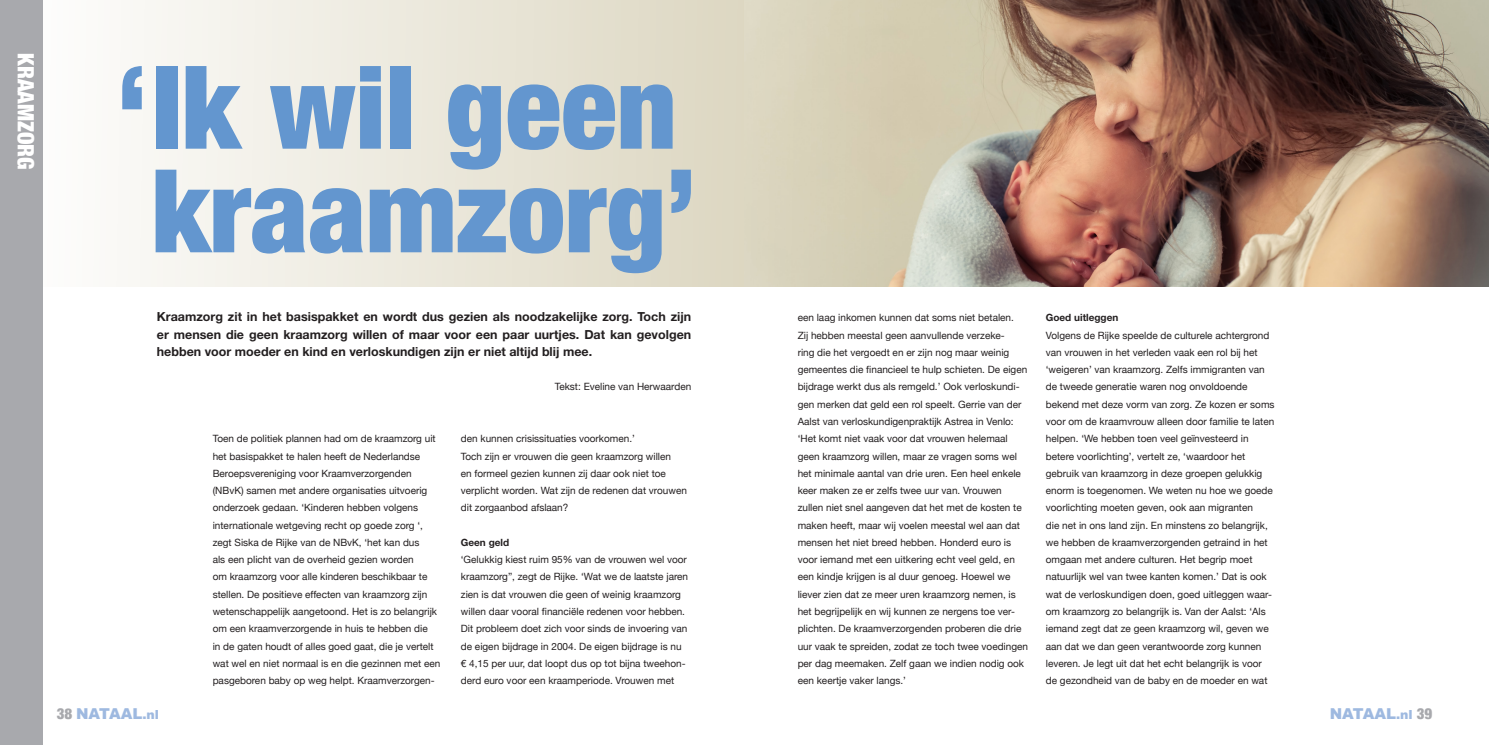
<style>
.page{position:relative;width:1489px;height:745px;background:#fff}
.page>*{position:absolute;margin:0;border:0;box-sizing:border-box;transform-origin:0 0}
.t1{font:900 condensed 115.62px "Helvetica Neue";color:#6396cf}
.t2{font:900 condensed 22.5px "Helvetica Neue";color:#fff}
.t3{font:900 15px "Arial";letter-spacing:-.01em;color:#9eb9e0}
.t4{font:700 12.5px/17.2px "Helvetica Neue";color:#231f20;text-align:justify}
.t5{font:10px/17.2px "Helvetica Neue";color:#231f20}
.t6{font:700 10px "Helvetica Neue";color:#231f20}
.s1{font-family:"Helvetica Neue";font-stretch:condensed;color:#a8a9ad}
.s2{font-size:12.5px}
</style>
<div class="page">
<svg style="left:128px;top:0;width:616px;height:286px;background:#ebe8dd"></svg>
<img style="left:744px;top:0;width:744px;height:286px">
<div style="left:0;top:0;width:43px;height:744px;background:#a8a9ad"></div>
<p class="t2" style="left:40px;top:53px;width:118px;rotate:90deg">KRAAMZORG</p>
<p class="t1" style="left:117px;top:36px;width:561px">‘Ik wil geen</p>
<p class="t1" style="left:152px;top:140px;width:545px">kraamzorg’</p>
<p class="t4" style="left:157px;top:308px;width:536px">Kraamzorg zit in het basispakket en wordt dus gezien als noodzakelijke zorg. Toch zijn er mensen die geen kraamzorg willen of maar voor een paar uurtjes. Dat kan gevolgen hebben voor moeder en kind en verloskundigen zijn er niet altijd blij mee.</p>
<p class="t5" style="left:554px;top:378px;width:138px">Tekst: Eveline van Herwaarden</p>
<p class="t5" style="left:213px;top:429px;width:229px">Toen de politiek plannen had om de kraamzorg uit het basispakket te halen heeft de Nederlandse Beroepsvereniging voor Kraamverzorgenden (NBvK) samen met andere organisaties uitvoerig onderzoek gedaan. ‘Kinderen hebben volgens internationale wetgeving recht op goede zorg ‘, zegt Siska de Rijke van de NBvK, ‘het kan dus<br>als een plicht van de overheid gezien worden<br>om kraamzorg voor alle kinderen beschikbaar te stellen. De positieve effecten van kraamzorg zijn wetenschappelijk aangetoond. Het is zo belangrijk om een kraamverzorgende in huis te hebben die<br>in de gaten houdt of alles goed gaat, die je vertelt wat wel en niet normaal is en die gezinnen met een pasgeboren baby op weg helpt. Kraamverzorgen-</p>
<p class="t5" style="left:461px;top:429px;width:175px">den kunnen crisissituaties voorkomen.’</p>
<p class="t5" style="left:461px;top:447px;width:227px">Toch zijn er vrouwen die geen kraamzorg willen<br>en formeel gezien kunnen zij daar ook niet toe verplicht worden. Wat zijn de redenen dat vrouwen dit zorgaanbod afslaan?</p>
<p class="t6" style="left:461px;top:536px;width:50px">Geen geld</p>
<p class="t5" style="left:461px;top:550px;width:229px">‘Gelukkig kiest ruim 95% van de vrouwen wel voor kraamzorg”, zegt de Rijke. ‘Wat we de laatste jaren zien is dat vrouwen die geen of weinig kraamzorg willen daar vooral financiële redenen voor hebben.<br>Dit probleem doet zich voor sinds de invoering van de eigen bijdrage in 2004. De eigen bijdrage is nu € 4,15 per uur, dat loopt dus op tot bijna tweehon&shy;derd euro voor een kraamperiode. Vrouwen met</p>
<p class="t5" style="left:797px;top:309px;width:232px">een laag inkomen kunnen dat soms niet betalen.<br>Zij hebben meestal geen aanvullende verzeke-<br>ring die het vergoedt en er zijn nog maar weinig gemeentes die financieel te hulp schieten. De eigen bijdrage werkt dus als remgeld.’ Ook verloskundi&shy;gen merken dat geld een rol speelt. Gerrie van der Aalst van verloskundigenpraktijk Astrea in Venlo: ‘Het komt niet vaak voor dat vrouwen helemaal geen kraamzorg willen, maar ze vragen soms wel het minimale aantal van drie uren. Een heel enkele keer maken ze er zelfs twee uur van. Vrouwen zullen niet snel aangeven dat het met de kosten te maken heeft, maar wij voelen meestal wel aan dat mensen het niet breed hebben. Honderd euro is voor iemand met een uitkering echt veel geld, en een kindje krijgen is al duur genoeg. Hoewel we liever zien dat ze meer uren kraamzorg nemen, is het begrijpelijk en wij kunnen ze nergens toe ver&shy;plichten. De kraamverzorgenden proberen die drie uur vaak te spreiden, zodat ze toch twee voedingen per dag meemaken. Zelf gaan we indien nodig ook een keertje vaker langs.’</p>
<p class="t6" style="left:1045px;top:311px;width:74px">Goed uitleggen</p>
<p class="t5" style="left:1045px;top:326px;width:230px">Volgens de Rijke speelde de culturele achtergrond van vrouwen in het verleden vaak een rol bij het ‘weigeren’ van kraamzorg. Zelfs immigranten van de tweede generatie waren nog onvoldoende bekend met deze vorm van zorg. Ze kozen er soms voor om de kraamvrouw alleen door familie te laten helpen. ‘We hebben toen veel geïnvesteerd in betere voorlichting’, vertelt ze, ‘waardoor het gebruik van kraamzorg in deze groepen gelukkig enorm is toegenomen. We weten nu hoe we goede voorlichting moeten geven, ook aan migranten<br>die net in ons land zijn. En minstens zo belangrijk, we hebben de kraamverzorgenden getraind in het omgaan met andere culturen. Het begrip moet natuurlijk wel van twee kanten komen.’ Dat is ook wat de verloskundigen doen, goed uitleggen waar&shy;om kraamzorg zo belangrijk is. Van der Aalst: ‘Als iemand zegt dat ze geen kraamzorg wil, geven we aan dat we dan geen verantwoorde zorg kunnen leveren. Je legt uit dat het echt belangrijk is voor de gezondheid van de baby en de moeder en wat</p>
<p class="t3" style="left:57px;top:702px;width:104px"><span class="s1">38</span> NATAAL<span class="s2">.nl</span></p>
<p class="t3" style="left:1329px;top:702px;width:104px">NATAAL<span class="s2">.nl</span> <span class="s1">39</span></p>
</div>
